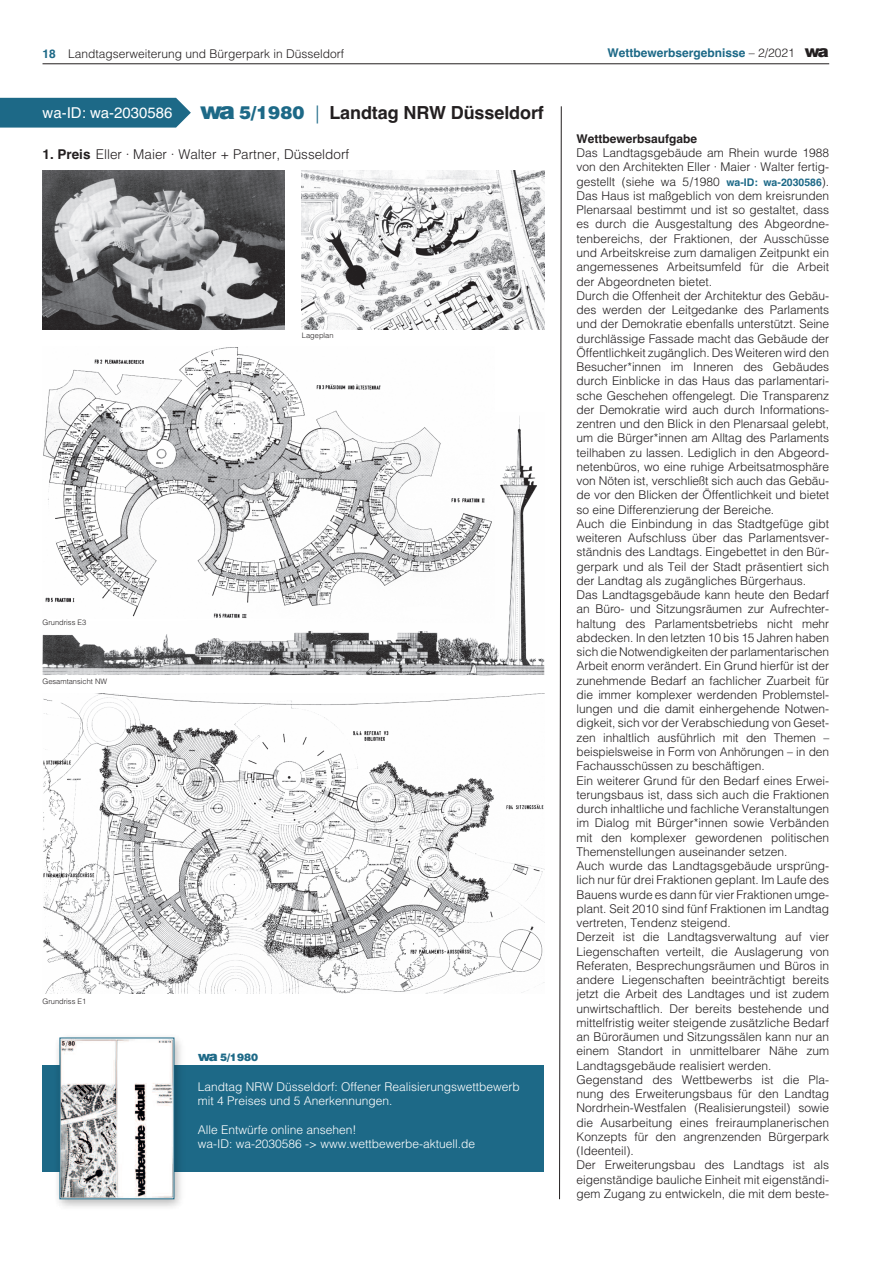
<style>
.page{position:relative;width:893px;height:1263px;background:#fff}
.page>*{position:absolute;margin:0;border:0;box-sizing:border-box;transform-origin:0 0}
.t1{font:700 18px "Helvetica";letter-spacing:-.005em;color:#231f20}
.t2{font:15px "Helvetica";color:#fff}
.t3{font:300 13.5px "Helvetica";color:#231f20}
.t4{font:300 12px/14.2px "Helvetica";color:#231f20}
.t5{font:300 12px/14.2px "Helvetica";color:#fff}
.t6{font:700 12px "Helvetica";color:#1d6987}
.t7{font:700 12px "Helvetica";color:#231f20}
.t8{font:900 10.5px "Helvetica";color:#1d6987}
.t9{font:300 7.5px "Helvetica";color:#231f20}
.s1{font-weight:700;color:#1d6987}
.s2{font-weight:300;color:#231f20}
.s3{font-weight:900;font-size:16.5px;color:#231f20}
.s4{font-weight:900;font-size:24px;color:#1d6987}
.s5{font-weight:900;color:#1d6987}
.s6{font-weight:300;color:#1d6987}
.s7{font-weight:700}
.s8{font-size:13.5px}
.s9{font-weight:700;font-size:10.5px;color:#1d6987}
</style>
<div class="page">
<div style="left:43px;top:1065px;width:501px;height:106px;background:#1d6987"></div>
<img style="left:49px;top:1037px;width:141px;height:170px">
<img style="left:62px;top:1039px;width:110px;height:158px">
<img style="left:43px;top:693px;width:501px;height:300px">
<img style="left:43px;top:416px;width:501px;height:260px">
<hr style="left:43px;top:64px;width:786px;height:1px;background:#231f20">
<img style="left:43px;top:170px;width:242px;height:160px">
<img style="left:302px;top:170px;width:242px;height:160px">
<img style="left:43px;top:347px;width:452px;height:271px">
<svg style="left:559px;top:106px;width:3px;height:1093px"></svg>
<svg style="left:0;top:98px;width:191px;height:30px;background:#28708d"></svg>
<p class="t4" style="left:43px;top:45px;width:303px"><span class="s1">18</span> Landtagserweiterung und Bürgerpark in Düsseldorf</p>
<p class="t6" style="left:608px;top:46px;width:223px">Wettbewerbsergebnisse <span class="s2">– 2/2021</span> <span class="s3">wa</span></p>
<p class="t2" style="left:43px;top:104px;width:132px">wa-ID: wa-2030586</p>
<h1 class="t1" style="left:200px;top:103px;width:346px"><span class="s4">wa</span> <span class="s5">5/1980</span> <span class="s6">|</span> Landtag NRW Düsseldorf</h1>
<p class="t3" style="left:43px;top:143px;width:308px"><span class="s7">1. Preis</span> Eller · Maier · Walter + Partner, Düsseldorf</p>
<p class="t9" style="left:43px;top:616px;width:45px">Grundriss E3</p>
<p class="t9" style="left:43px;top:675px;width:66px">Gesamtansicht NW</p>
<p class="t9" style="left:302px;top:329px;width:33px">Lageplan</p>
<p class="t9" style="left:43px;top:994px;width:45px">Grundriss E1</p>
<p class="t8" style="left:198px;top:1051px;width:62px"><span class="s8">wa</span> 5/1980</p>
<p class="t5" style="left:198px;top:1079px;width:324px">Landtag NRW Düsseldorf: Offener Realisierungswettbewerb mit 4 Preises und 5 Anerkennungen.</p>
<p class="t5" style="left:198px;top:1121px;width:279px">Alle Entwürfe online ansehen!<br>wa-ID: wa-2030586 -&gt; www.wettbewerbe-aktuell.de</p>
<p class="t7" style="left:577px;top:132px;width:122px">Wettbewerbsaufgabe</p>
<p class="t4" style="left:577px;top:145px;width:254px">Das Landtagsgebäude am Rhein wurde 1988 von den Architekten Eller · Maier · Walter fertig&shy;gestellt (siehe wa 5/1980 <span class="s9">wa-ID: wa-2030586</span>).<br>Das Haus ist maßgeblich von dem kreisrunden Plenarsaal bestimmt und ist so gestaltet, dass es durch die Ausgestaltung des Abgeordne&shy;tenbereichs, der Fraktionen, der Ausschüsse und Arbeitskreise zum damaligen Zeitpunkt ein angemessenes Arbeitsumfeld für die Arbeit der Abgeordneten bietet.<br>Durch die Offenheit der Architektur des Gebäu&shy;des werden der Leitgedanke des Parlaments und der Demokratie ebenfalls unterstützt. Seine durchlässige Fassade macht das Gebäude der Öffentlichkeit zugänglich. Des Weiteren wird den Besucher*innen im Inneren des Gebäudes durch Einblicke in das Haus das parlamentari&shy;sche Geschehen offengelegt. Die Transparenz der Demokratie wird auch durch Informations&shy;zentren und den Blick in den Plenarsaal gelebt, um die Bürger*innen am Alltag des Parlaments teilhaben zu lassen. Lediglich in den Abgeord&shy;netenbüros, wo eine ruhige Arbeitsatmosphäre von Nöten ist, verschließt sich auch das Gebäu&shy;de vor den Blicken der Öffentlichkeit und bietet so eine Differenzierung der Bereiche.<br>Auch die Einbindung in das Stadtgefüge gibt weiteren Aufschluss über das Parlamentsver&shy;ständnis des Landtags. Eingebettet in den Bür&shy;gerpark und als Teil der Stadt präsentiert sich der Landtag als zugängliches Bürgerhaus.<br>Das Landtagsgebäude kann heute den Bedarf an Büro- und Sitzungsräumen zur Aufrechter&shy;haltung des Parlamentsbetriebs nicht mehr abdecken. In den letzten 10 bis 15 Jahren haben sich die Notwendigkeiten der parlamentarischen Arbeit enorm verändert. Ein Grund hierfür ist der zunehmende Bedarf an fachlicher Zuarbeit für die immer komplexer werdenden Problemstel&shy;lungen und die damit einhergehende Notwen&shy;digkeit, sich vor der Verabschiedung von Geset&shy;zen inhaltlich ausführlich mit den Themen – beispielsweise in Form von Anhörungen – in den Fachausschüssen zu beschäftigen.<br>Ein weiterer Grund für den Bedarf eines Erwei&shy;terungsbaus ist, dass sich auch die Fraktionen durch inhaltliche und fachliche Veranstaltungen im Dialog mit Bürger*innen sowie Verbänden mit den komplexer gewordenen politischen Themenstellungen auseinander setzen.<br>Auch wurde das Landtagsgebäude ursprüng&shy;lich nur für drei Fraktionen geplant. Im Laufe des Bauens wurde es dann für vier Fraktionen umge&shy;plant. Seit 2010 sind fünf Fraktionen im Landtag vertreten, Tendenz steigend.<br>Derzeit ist die Landtagsverwaltung auf vier Liegenschaften verteilt, die Auslagerung von Referaten, Besprechungsräumen und Büros in andere Liegenschaften beeinträchtigt bereits jetzt die Arbeit des Landtages und ist zudem unwirtschaftlich. Der bereits bestehende und mittelfristig weiter steigende zusätzliche Bedarf an Büroräumen und Sitzungssälen kann nur an einem Standort in unmittelbarer Nähe zum Landtagsgebäude realisiert werden.<br>Gegenstand des Wettbewerbs ist die Pla&shy;nung des Erweiterungsbaus für den Landtag Nordrhein-Westfalen (Realisierungsteil) sowie die Ausarbeitung eines freiraumplanerischen Konzepts für den angrenzenden Bürgerpark (Ideenteil).<br>Der Erweiterungsbau des Landtags ist als eigenständige bauliche Einheit mit eigenständi&shy;gem Zugang zu entwickeln, die mit dem beste-</p>
</div>
